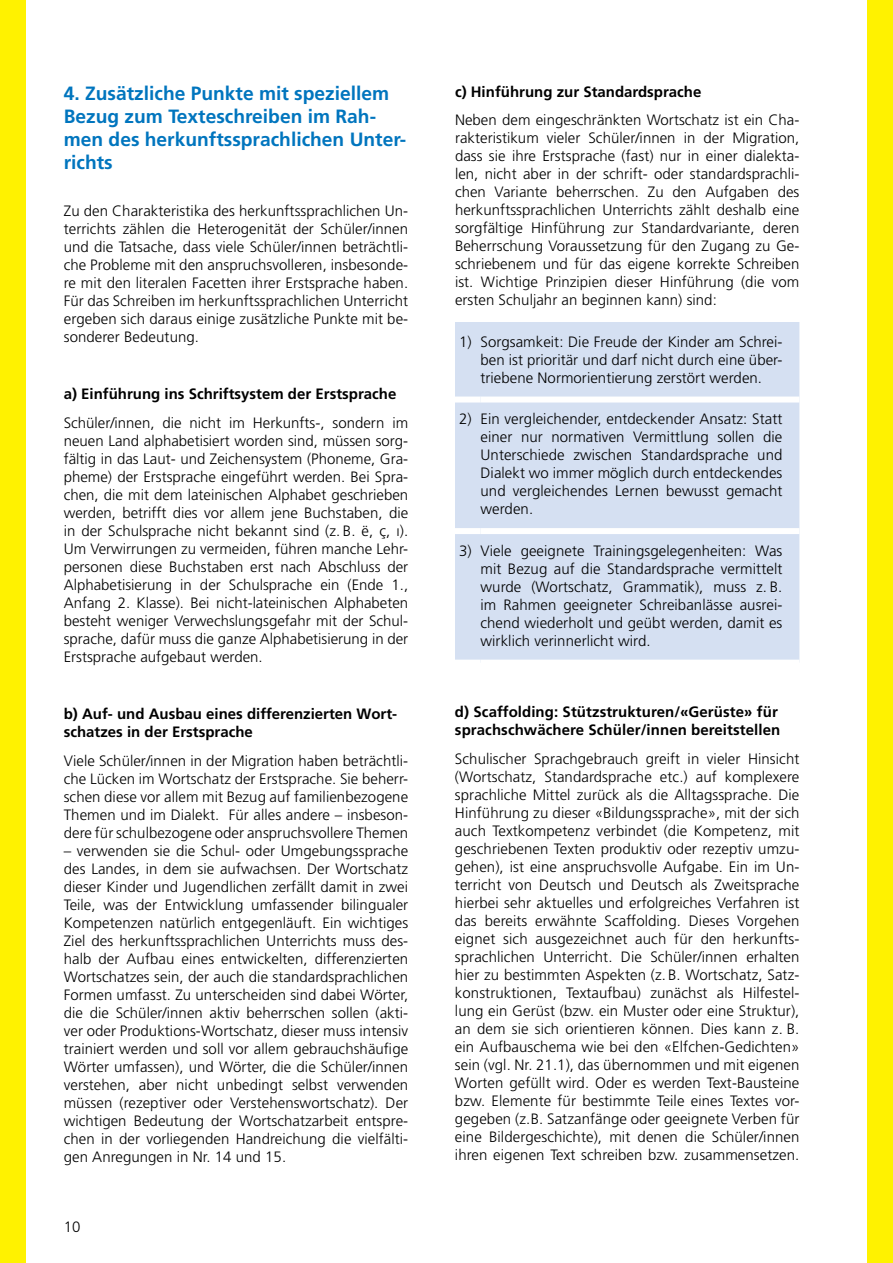
<style>
.page{position:relative;width:893px;height:1263px;background:#fff}
.page>*{position:absolute;margin:0;border:0;box-sizing:border-box;transform-origin:0 0}
.t1{font:700 19.2px/23.1px "Frutiger";color:#0075be}
.t2{font:300 15px/18px "Frutiger";letter-spacing:.005em;color:#000;text-align:justify}
.t3{font:700 15px/18px "Frutiger";color:#000}
</style>
<div class="page">
<div style="left:455px;top:322px;width:344px;height:338px;background:#d5e0f2"></div>
<div style="left:455px;top:396px;width:25px;height:6px;background:#fff"></div>
<div style="left:480px;top:396px;width:319px;height:6px;background:#fff"></div>
<div style="left:455px;top:528px;width:25px;height:6px;background:#fff"></div>
<div style="left:480px;top:528px;width:319px;height:6px;background:#fff"></div>
<div style="left:0;top:0;width:26px;height:1263px;background:#fff200"></div>
<div style="left:867px;top:0;width:26px;height:1263px;background:#fff200"></div>
<p class="t1" style="left:64px;top:82px;width:344px">4. Zusätzliche Punkte mit speziellem<br>Bezug zum Texteschreiben im Rah&shy;men des herkunftssprachlichen Unter&shy;richts</p>
<p class="t2" style="left:64px;top:202px;width:346px">Zu den Charakteristika des herkunftssprachlichen Un&shy;terrichts zählen die Heterogenität der Schüler/innen und die Tatsache, dass viele Schüler/innen beträchtli&shy;che Probleme mit den anspruchsvolleren, insbesonde&shy;re mit den literalen Facetten ihrer Erstsprache haben.<br>Für das Schreiben im herkunftssprachlichen Unterricht ergeben sich daraus einige zusätzliche Punkte mit be&shy;sonderer Bedeutung.</p>
<p class="t3" style="left:64px;top:385px;width:334px">a) Einführung ins Schriftsystem der Erstsprache</p>
<p class="t2" style="left:64px;top:413px;width:346px">Schüler/innen, die nicht im Herkunfts-, sondern im neuen Land alphabetisiert worden sind, müssen sorg&shy;fältig in das Laut- und Zeichensystem (Phoneme, Gra&shy;pheme) der Erstsprache eingeführt werden. Bei Spra&shy;chen, die mit dem lateinischen Alphabet geschrieben werden, betrifft dies vor allem jene Buchstaben, die in der Schulsprache nicht bekannt sind (z. B. ë, ç, ı).<br>Um Verwirrungen zu vermeiden, führen manche Lehr&shy;personen diese Buchstaben erst nach Abschluss der Alphabetisierung in der Schulsprache ein (Ende 1., Anfang 2. Klasse). Bei nicht-lateinischen Alphabeten besteht weniger Verwechslungsgefahr mit der Schul&shy;sprache, dafür muss die ganze Alphabetisierung in der Erstsprache aufgebaut werden.</p>
<p class="t3" style="left:64px;top:705px;width:335px">b) Auf- und Ausbau eines differenzierten Wort&shy;schatzes in der Erstsprache</p>
<p class="t2" style="left:64px;top:751px;width:346px">Viele Schüler/innen in der Migration haben beträchtli&shy;che Lücken im Wortschatz der Erstsprache. Sie beherr&shy;schen diese vor allem mit Bezug auf familienbezogene Themen und im Dialekt. Für alles andere – insbeson&shy;dere für schulbezogene oder anspruchsvollere Themen</p>
<p class="t2" style="left:64px;top:841px;width:346px">– verwenden sie die Schul- oder Umgebungssprache des Landes, in dem sie aufwachsen. Der Wortschatz dieser Kinder und Jugendlichen zerfällt damit in zwei Teile, was der Entwicklung umfassender bilingualer Kompetenzen natürlich entgegenläuft. Ein wichtiges Ziel des herkunftssprachlichen Unterrichts muss des&shy;halb der Aufbau eines entwickelten, differenzierten Wortschatzes sein, der auch die standardsprachlichen Formen umfasst. Zu unterscheiden sind dabei Wörter, die die Schüler/innen aktiv beherrschen sollen (akti&shy;ver oder Produktions-Wortschatz, dieser muss intensiv trainiert werden und soll vor allem gebrauchshäufige Wörter umfassen), und Wörter, die die Schüler/innen verstehen, aber nicht unbedingt selbst verwenden müssen (rezeptiver oder Verstehenswortschatz). Der wichtigen Bedeutung der Wortschatzarbeit entspre&shy;chen in der vorliegenden Handreichung die vielfälti&shy;gen Anregungen in Nr. 14 und 15.</p>
<p class="t2" style="left:64px;top:1218px;width:18px">10</p>
<p class="t3" style="left:455px;top:82px;width:248px">c) Hinführung zur Standardsprache</p>
<p class="t2" style="left:455px;top:111px;width:346px">Neben dem eingeschränkten Wortschatz ist ein Cha&shy;rakteristikum vieler Schüler/innen in der Migration, dass sie ihre Erstsprache (fast) nur in einer dialekta&shy;len, nicht aber in der schrift- oder standardsprachli&shy;chen Variante beherrschen. Zu den Aufgaben des herkunftssprachlichen Unterrichts zählt deshalb eine sorgfältige Hinführung zur Standardvariante, deren Beherrschung Voraussetzung für den Zugang zu Ge&shy;schriebenem und für das eigene korrekte Schreiben ist. Wichtige Prinzipien dieser Hinführung (die vom ersten Schuljahr an beginnen kann) sind:</p>
<p class="t2" style="left:480px;top:332px;width:303px;text-indent:-21px">1) Sorgsamkeit: Die Freude der Kinder am Schrei&shy;ben ist prioritär und darf nicht durch eine über&shy;triebene Normorientierung zerstört werden.</p>
<p class="t2" style="left:480px;top:410px;width:303px;text-indent:-21px">2) Ein vergleichender, entdeckender Ansatz: Statt einer nur normativen Vermittlung sollen die Unterschiede zwischen Standardsprache und Dialekt wo immer möglich durch entdeckendes und vergleichendes Lernen bewusst gemacht werden.</p>
<p class="t2" style="left:480px;top:541px;width:303px;text-indent:-21px">3) Viele geeignete Trainingsgelegenheiten: Was mit Bezug auf die Standardsprache vermittelt wurde (Wortschatz, Grammatik), muss z. B. im Rahmen geeigneter Schreibanlässe ausrei&shy;chend wiederholt und geübt werden, damit es wirklich verinnerlicht wird.</p>
<p class="t3" style="left:455px;top:702px;width:327px">d) Scaffolding: Stützstrukturen/«Gerüste» für sprachschwächere Schüler/innen bereitstellen</p>
<p class="t2" style="left:455px;top:749px;width:346px">Schulischer Sprachgebrauch greift in vieler Hinsicht (Wortschatz, Standardsprache etc.) auf komplexere sprachliche Mittel zurück als die Alltagssprache. Die Hinführung zu dieser «Bildungssprache», mit der sich auch Textkompetenz verbindet (die Kompetenz, mit geschriebenen Texten produktiv oder rezeptiv umzu&shy;gehen), ist eine anspruchsvolle Aufgabe. Ein im Un&shy;terricht von Deutsch und Deutsch als Zweitsprache hierbei sehr aktuelles und erfolgreiches Verfahren ist das bereits erwähnte Scaffolding. Dieses Vorgehen eignet sich ausgezeichnet auch für den herkunfts&shy;sprachlichen Unterricht. Die Schüler/innen erhalten hier zu bestimmten Aspekten (z. B. Wortschatz, Satz&shy;konstruktionen, Textaufbau) zunächst als Hilfestel&shy;lung ein Gerüst (bzw. ein Muster oder eine Struktur), an dem sie sich orientieren können. Dies kann z. B. ein Aufbauschema wie bei den «Elfchen-Gedichten» sein (vgl. Nr. 21.1), das übernommen und mit eigenen Worten gefüllt wird. Oder es werden Text-Bausteine bzw. Elemente für bestimmte Teile eines Textes vor&shy;gegeben (z. B. Satzanfänge oder geeignete Verben für eine Bildergeschichte), mit denen die Schüler/innen ihren eigenen Text schreiben bzw. zusammensetzen.</p>
</div>
